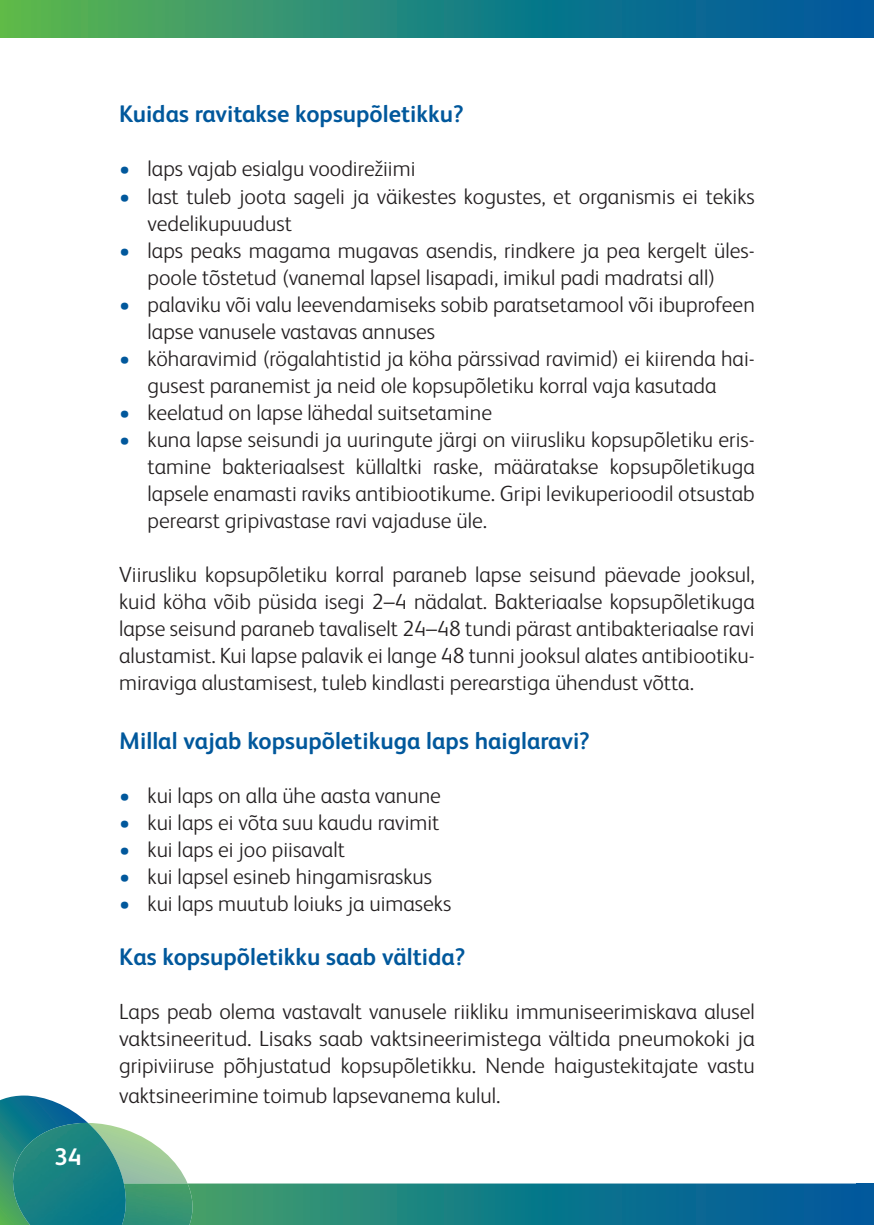
<style>
.page{position:relative;width:874px;height:1225px;background:#fff}
.page>*{position:absolute;margin:0;border:0;box-sizing:border-box;transform-origin:0 0}
.t1{font:700 24px "FS Albert";color:#01589c}
.t2{font:700 24px "FS Albert Pro";color:#fff}
.t3{font:300 22px/27px "FS Albert Pro";color:#231f20;text-align:justify}
.s1{color:#01589c}
</style>
<div class="page">
<div style="left:856px;top:0;width:17px;height:38px;background:#02599c"></div>
<svg style="left:0;top:0;width:856px;height:38px;background:#24857b"></svg>
<svg style="left:0;top:1095px;width:856px;height:130px"></svg>
<img style="left:127px;top:1183px;width:67px;height:42px">
<img style="left:11px;top:1123px;width:116px;height:102px">
<div style="left:856px;top:1183px;width:17px;height:42px;background:#02599c"></div>
<p class="t2" style="left:55px;top:1147px;width:28px">34</p>
<p class="t1" style="left:119px;top:105px;width:346px">Kuidas ravitakse kopsupõletikku?</p>
<p class="t3" style="left:119px;top:158px;width:298px"><span class="s1">•</span> laps vajab esialgu voodirežiimi</p>
<p class="t3" style="left:147px;top:185px;width:608px;text-indent:-28px"><span class="s1">•</span> last tuleb joota sageli ja väikestes kogustes, et organismis ei tekiks vedelikupuudust</p>
<p class="t3" style="left:119px;top:239px;width:636px;text-align:center"><span class="s1">•</span> laps peaks magama mugavas asendis, rindkere ja pea kergelt üles&shy;poole tõstetud (vanemal lapsel lisapadi, imikul padi madratsi all)</p>
<p class="t3" style="left:147px;top:293px;width:608px;text-indent:-28px"><span class="s1">•</span> palaviku või valu leevendamiseks sobib paratsetamool või ibuprofeen lapse vanusele vastavas annuses</p>
<p class="t3" style="left:119px;top:347px;width:637px;text-align:center"><span class="s1">•</span> köharavimid (rögalahtistid ja köha pärssivad ravimid) ei kiirenda hai&shy;gusest paranemist ja neid ole kopsupõletiku korral vaja kasutada</p>
<p class="t3" style="left:119px;top:401px;width:374px"><span class="s1">•</span> keelatud on lapse lähedal suitsetamine</p>
<p class="t3" style="left:147px;top:428px;width:608px;text-indent:-28px"><span class="s1">•</span> kuna lapse seisundi ja uuringute järgi on viirusliku kopsupõletiku eris&shy;tamine bakteriaalsest küllaltki raske, määratakse kopsupõletikuga lapsele enamasti raviks antibiootikume. Gripi levikuperioodil otsustab perearst gripivastase ravi vajaduse üle.</p>
<p class="t3" style="left:119px;top:563px;width:637px">Viirusliku kopsupõletiku korral paraneb lapse seisund päevade jooksul, kuid köha võib püsida isegi 2–4 nädalat. Bakteriaalse kopsupõletikuga lapse seisund paraneb tavaliselt 24–48 tundi pärast antibakteriaalse ravi alustamist. Kui lapse palavik ei lange 48 tunni jooksul alates antibiootiku&shy;miraviga alustamisest, tuleb kindlasti perearstiga ühendust võtta.</p>
<p class="t1" style="left:119px;top:732px;width:472px">Millal vajab kopsupõletikuga laps haiglaravi?</p>
<p class="t3" style="left:119px;top:784px;width:323px"><span class="s1">•</span> kui laps on alla ühe aasta vanune</p>
<p class="t3" style="left:119px;top:811px;width:322px"><span class="s1">•</span> kui laps ei võta suu kaudu ravimit</p>
<p class="t3" style="left:119px;top:838px;width:227px"><span class="s1">•</span> kui laps ei joo piisavalt</p>
<p class="t3" style="left:119px;top:865px;width:314px"><span class="s1">•</span> kui lapsel esineb hingamisraskus</p>
<p class="t3" style="left:119px;top:892px;width:333px"><span class="s1">•</span> kui laps muutub loiuks ja uimaseks</p>
<p class="t1" style="left:119px;top:948px;width:347px">Kas kopsupõletikku saab vältida?</p>
<p class="t3" style="left:119px;top:1000px;width:637px">Laps peab olema vastavalt vanusele riikliku immuniseerimiskava alusel vaktsineeritud. Lisaks saab vaktsineerimistega vältida pneumokoki ja gripiviiruse põhjustatud kopsupõletikku. Nende haigustekitajate vastu</p>
<p class="t3" style="left:119px;top:1084px;width:382px">vaktsineerimine toimub lapsevanema kulul.</p>
</div>
